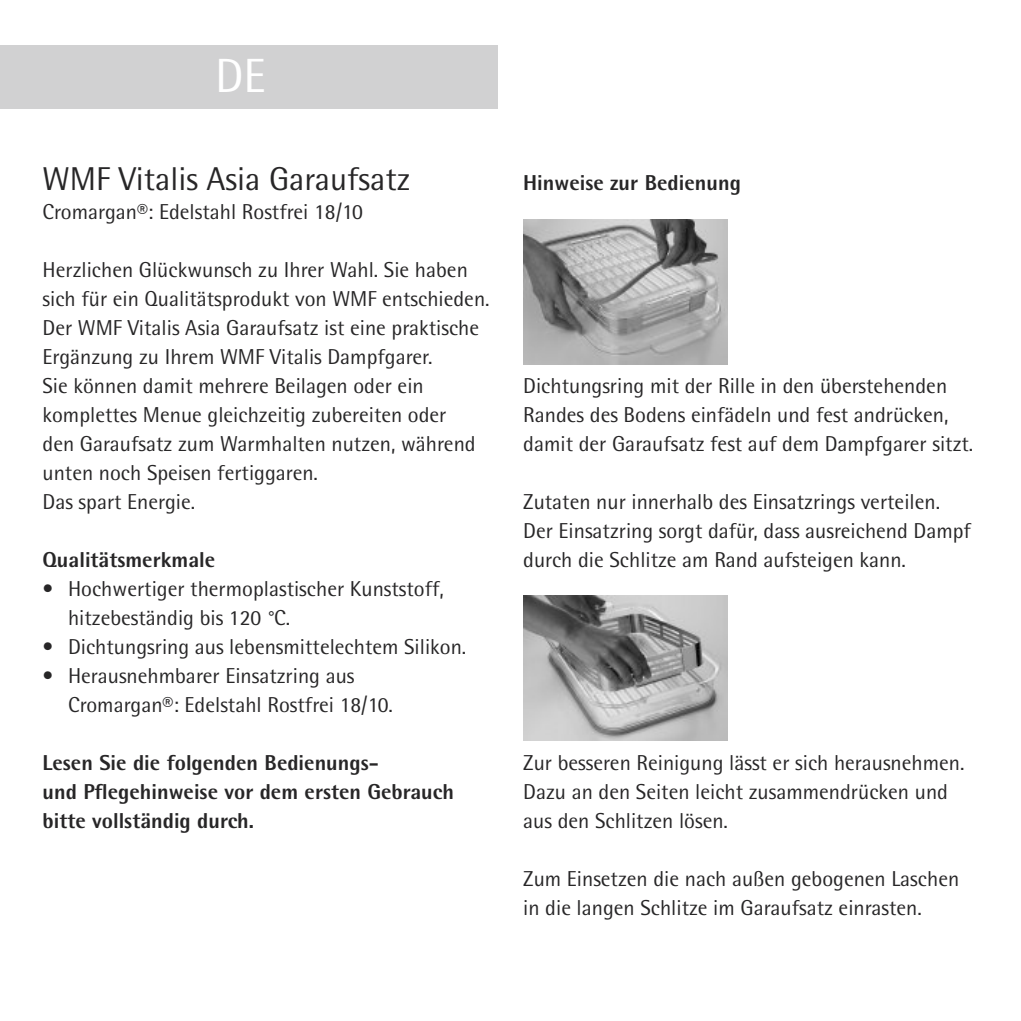
<style>
.page{position:relative;width:1021px;height:1021px;background:#fff}
.page>*{position:absolute;margin:0;border:0;box-sizing:border-box;transform-origin:0 0}
.t1{font:48px "WMF Rotis";color:#fff}
.t2{font:33px "WMF Rotis";color:#272627}
.t3{font:21.6px/29.1px "WMF Rotis";color:#272627}
.t4{font:700 21.6px/29.1px "WMF Rotis";color:#272627}
</style>
<div class="page">
<div style="left:0;top:45px;width:497px;height:63px;background:#d1d1d2"></div>
<img style="left:523px;top:219px;width:204px;height:145px">
<img style="left:523px;top:596px;width:204px;height:145px">
<h1 class="t1" style="left:215px;top:47px;width:52px">DE</h1>
<h2 class="t2" style="left:43px;top:159px;width:369px">WMF Vitalis Asia Garaufsatz</h2>
<p class="t3" style="left:43px;top:197px;width:322px">Cromargan®: Edelstahl Rostfrei 18/10</p>
<p class="t3" style="left:43px;top:255px;width:448px">Herzlichen Glückwunsch zu Ihrer Wahl. Sie haben sich für ein Qualitätsprodukt von WMF entschieden.<br>Der WMF Vitalis Asia Garaufsatz ist eine praktische Ergänzung zu Ihrem WMF Vitalis Dampfgarer.<br>Sie können damit mehrere Beilagen oder ein komplettes Menue gleichzeitig zubereiten oder<br>den Garaufsatz zum Warmhalten nutzen, während unten noch Speisen fertiggaren.<br>Das spart Energie.</p>
<p class="t4" style="left:43px;top:545px;width:174px">Qualitätsmerkmale</p>
<p class="t3" style="left:68px;top:574px;width:377px;text-indent:-26px">• Hochwertiger thermoplastischer Kunststoff, hitzebeständig bis 120 °C.</p>
<p class="t3" style="left:43px;top:632px;width:425px">• Dichtungsring aus lebensmittelechtem Silikon.</p>
<p class="t3" style="left:68px;top:661px;width:326px;text-indent:-26px">• Herausnehmbarer Einsatzring aus<br>Cromargan®: Edelstahl Rostfrei 18/10.</p>
<p class="t4" style="left:43px;top:748px;width:413px">Lesen Sie die folgenden Bedienungs-<br>und Pflegehinweise vor dem ersten Gebrauch bitte vollständig durch.</p>
<p class="t4" style="left:523px;top:168px;width:219px">Hinweise zur Bedienung</p>
<p class="t3" style="left:523px;top:371px;width:451px">Dichtungsring mit der Rille in den überstehenden<br>Randes des Bodens einfädeln und fest andrücken, damit der Garaufsatz fest auf dem Dampfgarer sitzt.</p>
<p class="t3" style="left:523px;top:487px;width:449px">Zutaten nur innerhalb des Einsatzrings verteilen.<br>Der Einsatzring sorgt dafür, dass ausreichend Dampf durch die Schlitze am Rand aufsteigen kann.</p>
<p class="t3" style="left:523px;top:748px;width:442px">Zur besseren Reinigung lässt er sich herausnehmen.<br>Dazu an den Seiten leicht zusammendrücken und aus den Schlitzen lösen.</p>
<p class="t3" style="left:523px;top:863px;width:437px">Zum Einsetzen die nach außen gebogenen Laschen in die langen Schlitze im Garaufsatz einrasten.</p>
</div>
